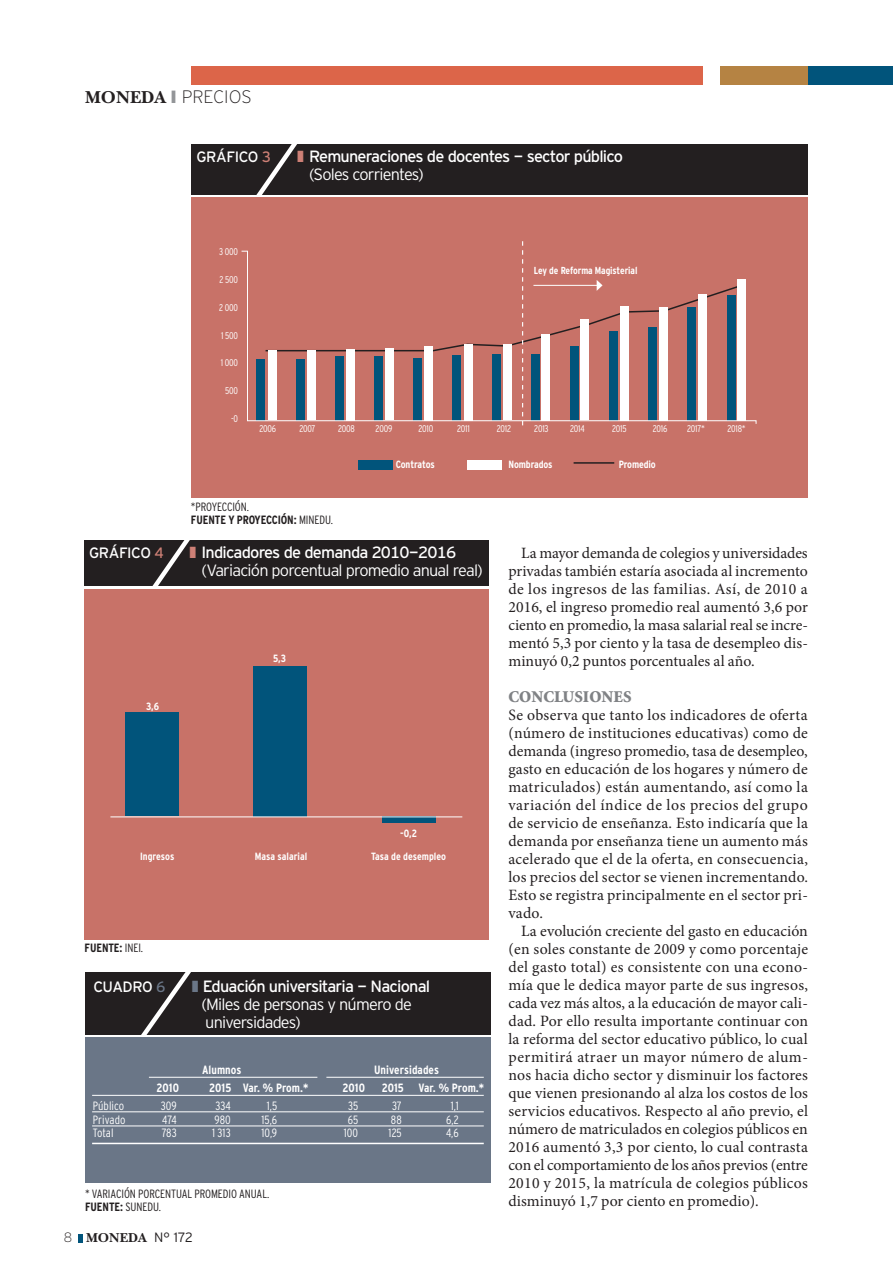
<style>
.page{position:relative;width:893px;height:1276px;background:#fff}
.page>*{position:absolute;margin:0;border:0;box-sizing:border-box;transform-origin:0 0}
.t1{font:200 18px "Interstate";color:#231f20}
.sub{font:900 16.5px "Minion";letter-spacing:.005em;color:#808285}
.t2{font:300 16.35px/18px "Interstate";letter-spacing:-.05em;color:#fff}
.t3{font:16.35px/18px "Interstate Mono";letter-spacing:-.05em;color:#fff}
.TEXTO_INDENTADO{font:15.75px/18px "Minion Pro";letter-spacing:.005em;color:#231f20;text-align:justify}
.t4{font:15px "Interstate Mono";letter-spacing:-.03em;color:#fff}
.t5{font:13.5px "New Baskerville Bold SC";color:#231f20}
.PIE_DE_PAGINA{font:300 condensed 12px/13.5px "Interstate";letter-spacing:-.005em;color:#231f20}
.t6{font:300 condensed 12px "Interstate";letter-spacing:.005em;color:#fff}
.t7{font:700 condensed 12px "Interstate";letter-spacing:.005em;color:#fff}
.PIE_DE_PAGINA-2{font:700 condensed 12px "Interstate";letter-spacing:-.005em;color:#231f20}
.t8{font:700 condensed 10.5px "Interstate";letter-spacing:-.005em;color:#fff}
.t9{font:700 condensed 10.2px "Interstate";letter-spacing:-.01em;color:#fff}
.t10{font:300 condensed 9.75px "Interstate";letter-spacing:-.02em;color:#fff}
.s1{font-family:"New Baskerville Bold SC";font-weight:400}
.s2{color:#939598}
.s3{color:#ce8076}
.s4{font-family:"Interstate";font-weight:300}
.s5{font-weight:700}
.s6{font-family:"Interstate Mono";font-weight:400}
.s7{font-weight:300}
.s8{color:#6a7687}
.s9{font-family:"Interstate";font-weight:200}
</style>
<div class="page">
<svg style="left:79px;top:1234px;width:4px;height:8px"></svg>
<div style="left:808px;top:67px;width:85px;height:18px;background:#01547b"></div>
<div style="left:191px;top:67px;width:511px;height:18px;background:#dc6549"></div>
<div style="left:721px;top:67px;width:87px;height:18px;background:#b58343"></div>
<div style="left:84px;top:540px;width:405px;height:45px;background:#231f20"></div>
<svg style="left:131px;top:540px;width:74px;height:46px"></svg>
<div style="left:84px;top:589px;width:405px;height:351px;background:#c87268"></div>
<div style="left:125px;top:712px;width:54px;height:104px;background:#01547b"></div>
<div style="left:254px;top:665px;width:53px;height:151px;background:#01547b"></div>
<svg style="left:382px;top:817px;width:53px;height:6px"></svg>
<hr style="left:110px;top:816px;width:352px;height:1px;background:#fff">
<div style="left:192px;top:144px;width:616px;height:50px;background:#231f20"></div>
<svg style="left:238px;top:144px;width:74px;height:51px"></svg>
<div style="left:191px;top:197px;width:617px;height:300px;background:#c87268"></div>
<svg style="left:241px;top:250px;width:516px;height:174px"></svg>
<svg style="left:264px;top:241px;width:480px;height:184px"></svg>
<div style="left:358px;top:460px;width:35px;height:10px;background:#01547b"></div>
<div style="left:468px;top:460px;width:34px;height:10px;background:#fff"></div>
<hr style="left:574px;top:462px;width:40px;height:2px;background:#231f20">
<div style="left:85px;top:972px;width:405px;height:63px;background:#231f20"></div>
<svg style="left:141px;top:972px;width:50px;height:63px"></svg>
<div style="left:85px;top:1036px;width:405px;height:146px;background:#6a7687"></div>
<hr style="left:149px;top:1077px;width:335px;height:1px;background:#fff">
<hr style="left:92px;top:1095px;width:392px;height:1px;background:#fff">
<hr style="left:92px;top:1111px;width:392px;height:1px;background:#fff">
<hr style="left:92px;top:1125px;width:392px;height:1px;background:#fff">
<hr style="left:92px;top:1142px;width:392px;height:2px;background:#fff">
<div style="left:317px;top:1064px;width:9px;height:21px;background:#6a7687"></div>
<p class="t1" style="left:85px;top:87px;width:168px"><span class="s1">MONEDA</span> <span class="s2">❙</span> PRECIOS</p>
<p class="t4" style="left:197px;top:148px;width:76px">GRÁFICO <span class="s3">3</span></p>
<p class="t3" style="left:309px;top:147px;width:316px;text-indent:-12px"><span class="s3">❚</span> Remuneraciones de docentes - sector público <span class="s4">(Soles corrientes)</span></p>
<p class="t10" style="left:219px;top:246px;width:21px">3 000</p>
<p class="t10" style="left:220px;top:274px;width:20px">2 500</p>
<p class="t10" style="left:219px;top:302px;width:20px">2 000</p>
<p class="t10" style="left:221px;top:330px;width:19px">1 500</p>
<p class="t10" style="left:221px;top:357px;width:19px">1 000</p>
<p class="t10" style="left:225px;top:385px;width:14px">500</p>
<p class="t10" style="left:231px;top:413px;width:8px">-0</p>
<p class="t9" style="left:534px;top:264px;width:105px">Ley de Reforma Magisterial</p>
<p class="t10" style="left:259px;top:423px;width:18px">2006</p>
<p class="t10" style="left:299px;top:423px;width:18px">2007</p>
<p class="t10" style="left:338px;top:423px;width:18px">2008</p>
<p class="t10" style="left:376px;top:423px;width:18px">2009</p>
<p class="t10" style="left:418px;top:423px;width:16px">2010</p>
<p class="t10" style="left:457px;top:423px;width:14px">2011</p>
<p class="t10" style="left:497px;top:423px;width:16px">2012</p>
<p class="t10" style="left:534px;top:423px;width:16px">2013</p>
<p class="t10" style="left:570px;top:423px;width:16px">2014</p>
<p class="t10" style="left:612px;top:423px;width:16px">2015</p>
<p class="t10" style="left:653px;top:423px;width:16px">2016</p>
<p class="t10" style="left:687px;top:423px;width:19px">2017*</p>
<p class="t10" style="left:727px;top:423px;width:20px">2018*</p>
<p class="t8" style="left:396px;top:459px;width:40px">Contratos</p>
<p class="t8" style="left:508px;top:459px;width:46px">Nombrados</p>
<p class="t8" style="left:619px;top:459px;width:39px">Promedio</p>
<p class="PIE_DE_PAGINA" style="left:191px;top:499px;width:144px">*PROYECCIÓN.<br><span class="s5">FUENTE Y PROYECCIÓN:</span> MINEDU.</p>
<p class="t4" style="left:89px;top:544px;width:76px">GRÁFICO <span class="s3">4</span></p>
<p class="t2" style="left:202px;top:543px;width:283px;text-indent:-12px"><span class="s3">❚</span> <span class="s6">Indicadores de demanda 2010-2016 </span>(Variación porcentual promedio anual real)</p>
<p class="t8" style="left:146px;top:700px;width:15px">3,6</p>
<p class="t8" style="left:273px;top:652px;width:15px">5,3</p>
<p class="t8" style="left:400px;top:828px;width:18px">-0,2</p>
<p class="t8" style="left:140px;top:850px;width:36px">Ingresos</p>
<p class="t8" style="left:255px;top:850px;width:54px">Masa salarial</p>
<p class="t8" style="left:371px;top:850px;width:76px">Tasa de desempleo</p>
<p class="PIE_DE_PAGINA-2" style="left:85px;top:941px;width:60px">FUENTE: <span class="s7">INEI.</span></p>
<p class="t4" style="left:93px;top:978px;width:74px">CUADRO <span class="s8">6</span></p>
<p class="t3" style="left:192px;top:976px;width:240px"><span class="s8">❚</span> Eduación universitaria - Nacional</p>
<p class="t2" style="left:201px;top:994px;width:212px">(Miles de personas y número de universidades)</p>
<p class="t7" style="left:202px;top:1063px;width:41px">Alumnos</p>
<p class="t7" style="left:374px;top:1063px;width:66px">Universidades</p>
<p class="t7" style="left:156px;top:1081px;width:24px">2010</p>
<p class="t7" style="left:209px;top:1081px;width:101px">2015 Var. % Prom.*</p>
<p class="t7" style="left:343px;top:1081px;width:24px">2010</p>
<p class="t7" style="left:382px;top:1081px;width:104px">2015 Var. % Prom.*</p>
<p class="t6" style="left:93px;top:1099px;width:33px">Público</p>
<p class="t6" style="left:161px;top:1099px;width:17px">309</p>
<p class="t6" style="left:215px;top:1099px;width:17px">334</p>
<p class="t6" style="left:267px;top:1099px;width:12px">1,5</p>
<p class="t6" style="left:348px;top:1099px;width:12px">35</p>
<p class="t6" style="left:392px;top:1099px;width:11px">37</p>
<p class="t6" style="left:451px;top:1099px;width:9px">1,1</p>
<p class="t6" style="left:93px;top:1112px;width:34px">Privado</p>
<p class="t6" style="left:162px;top:1112px;width:16px">474</p>
<p class="t6" style="left:214px;top:1112px;width:18px">980</p>
<p class="t6" style="left:261px;top:1112px;width:17px">15,6</p>
<p class="t6" style="left:348px;top:1112px;width:12px">65</p>
<p class="t6" style="left:391px;top:1112px;width:12px">88</p>
<p class="t6" style="left:446px;top:1112px;width:14px">6,2</p>
<p class="t6" style="left:93px;top:1126px;width:22px">Total</p>
<p class="t6" style="left:162px;top:1126px;width:16px">783</p>
<p class="t6" style="left:212px;top:1126px;width:20px">1 313</p>
<p class="t6" style="left:262px;top:1126px;width:17px">10,9</p>
<p class="t6" style="left:344px;top:1126px;width:16px">100</p>
<p class="t6" style="left:389px;top:1126px;width:15px">125</p>
<p class="t6" style="left:446px;top:1126px;width:14px">4,6</p>
<p class="PIE_DE_PAGINA" style="left:85px;top:1186px;width:186px">* VARIACIÓN PORCENTUAL PROMEDIO ANUAL.<br><span class="s5">FUENTE:</span> SUNEDU.</p>
<p class="t5" style="left:64px;top:1230px;width:130px"><span class="s9">8</span> MONEDA <span class="s4">N° 172</span></p>
<p class="TEXTO_INDENTADO" style="left:508px;top:544px;width:301px;text-indent:13px">La mayor demanda de colegios y universidades privadas también estaría asociada al incremento de los ingresos de las familias. Así, de 2010 a 2016, el ingreso promedio real aumentó 3,6 por ciento en promedio, la masa salarial real se incre&shy;mentó 5,3 por ciento y la tasa de desempleo dis&shy;minuyó 0,2 puntos porcentuales al año.</p>
<p class="sub" style="left:508px;top:688px;width:125px">CONCLUSIONES</p>
<p class="TEXTO_INDENTADO" style="left:508px;top:706px;width:301px">Se observa que tanto los indicadores de oferta (número de instituciones educativas) como de demanda (ingreso promedio, tasa de desempleo, gasto en educación de los hogares y número de matriculados) están aumentando, así como la variación del índice de los precios del grupo de servicio de enseñanza. Esto indicaría que la demanda por enseñanza tiene un aumento más acelerado que el de la oferta, en consecuencia, los precios del sector se vienen incrementando.<br>Esto se registra principalmente en el sector pri&shy;vado.</p>
<p class="TEXTO_INDENTADO" style="left:508px;top:922px;width:301px;text-indent:13px">La evolución creciente del gasto en educación (en soles constante de 2009 y como porcentaje del gasto total) es consistente con una econo&shy;mía que le dedica mayor parte de sus ingresos, cada vez más altos, a la educación de mayor cali&shy;dad. Por ello resulta importante continuar con la reforma del sector educativo público, lo cual permitirá atraer un mayor número de alum&shy;nos hacia dicho sector y disminuir los factores que vienen presionando al alza los costos de los servicios educativos. Respecto al año previo, el número de matriculados en colegios públicos en 2016 aumentó 3,3 por ciento, lo cual contrasta con el comportamiento de los años previos (entre 2010 y 2015, la matrícula de colegios públicos disminuyó 1,7 por ciento en promedio).</p>
</div>
